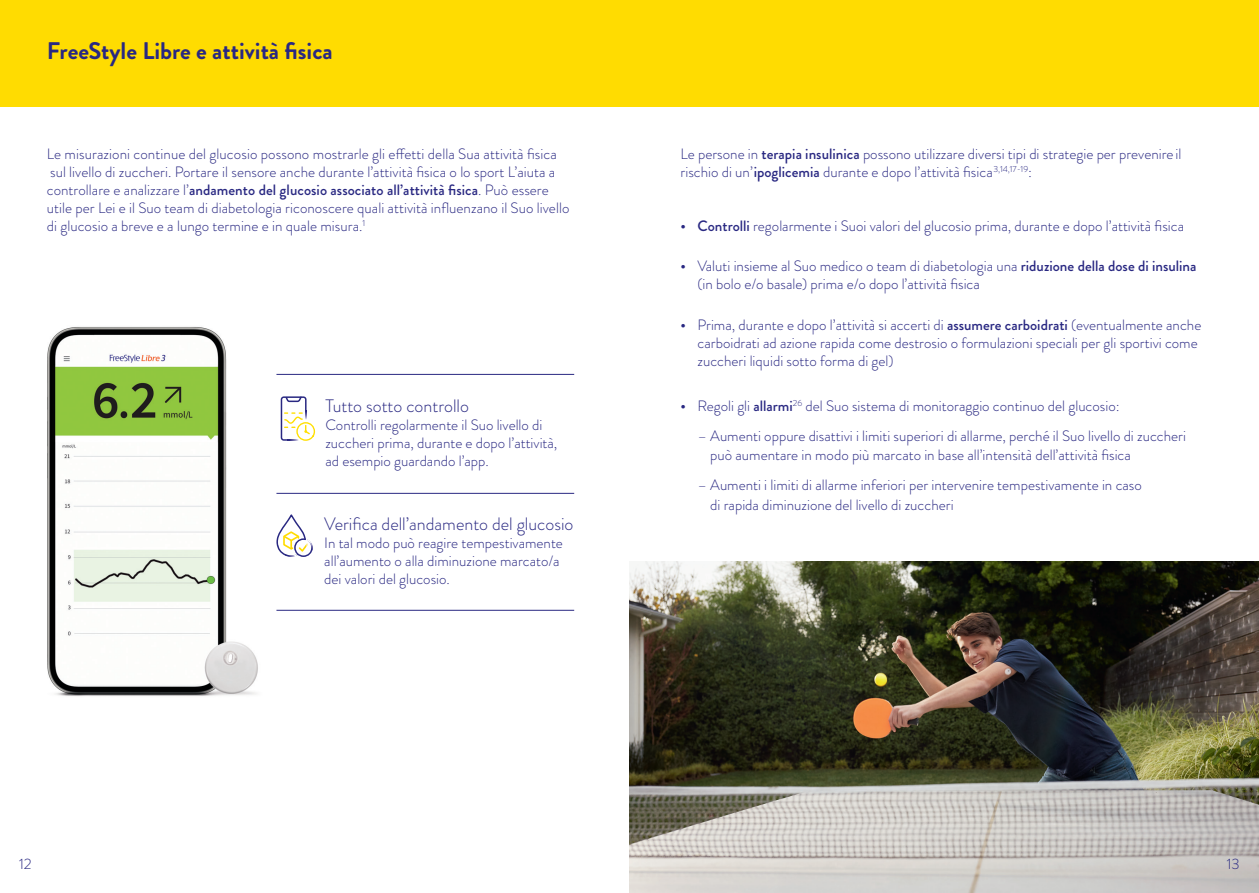
<style>
.page{position:relative;width:1259px;height:893px;background:#fff}
.page>*{position:absolute;margin:0;border:0;box-sizing:border-box;transform-origin:0 0}
.t1{font:700 24px "Brandon Grotesque";color:#292882}
.t2{font:300 18px "Brandon Grotesque";color:#292882}
.t3{font:300 15px/18px "Brandon Grotesque";color:#292882}
.s1{font-weight:500}
</style>
<div class="page">
<img style="left:629px;top:561px;width:630px;height:332px">
<div style="left:0;top:0;width:629px;height:106px;background:#ffdc01"></div>
<div style="left:629px;top:0;width:630px;height:106px;background:#ffdc01"></div>
<hr style="left:276px;top:493px;width:298px;height:1px;background:#292882">
<hr style="left:276px;top:374px;width:298px;height:1px;background:#292882">
<hr style="left:276px;top:610px;width:298px;height:1px;background:#292882">
<svg style="left:276px;top:514px;width:37px;height:43px"></svg>
<svg style="left:281px;top:396px;width:34px;height:45px"></svg>
<img style="left:47px;top:327px;width:211px;height:369px">
<h1 class="t1" style="left:47px;top:34px;width:288px">FreeStyle Libre e attività fisica</h1>
<p class="t3" style="left:47px;top:145px;width:524px">Le misurazioni continue del glucosio possono mostrarle gli effetti della Sua attività fisica sul livello di zuccheri. Portare il sensore anche durante l’attività fisica o lo sport L’aiuta a controllare e analizzare l’<span class="s1">andamento del glucosio associato all’attività fisica</span>. Può essere utile per Lei e il Suo team di diabetologia riconoscere quali attività influenzano il Suo livello di glucosio a breve e a lungo termine e in quale misura.<sup>1</sup></p>
<p class="t3" style="left:680px;top:145px;width:502px">Le persone in <span class="s1">terapia insulinica</span> possono utilizzare diversi tipi di strategie per prevenire il rischio di un’<span class="s1">ipoglicemia</span> durante e dopo l’attività fisica<sup>3,14,17-19</sup>:</p>
<p class="t3" style="left:680px;top:216px;width:505px"><span class="s1">• Controlli</span> regolarmente i Suoi valori del glucosio prima, durante e dopo l’attività fisica</p>
<p class="t3" style="left:697px;top:257px;width:500px;text-indent:-17px"><span class="s1">•</span> Valuti insieme al Suo medico o team di diabetologia una <span class="s1">riduzione della dose di insulina </span>(in bolo e/o basale) prima e/o dopo l’attività fisica</p>
<p class="t3" style="left:697px;top:315px;width:505px;text-indent:-17px"><span class="s1">•</span> Prima, durante e dopo l’attività si accerti di <span class="s1">assumere carboidrati</span> (eventualmente anche carboidrati ad azione rapida come destrosio o formulazioni speciali per gli sportivi come zuccheri liquidi sotto forma di gel)</p>
<p class="t3" style="left:680px;top:396px;width:441px"><span class="s1">•</span> Regoli gli <span class="s1">allarmi</span><sup>26</sup> del Suo sistema di monitoraggio continuo del glucosio:</p>
<p class="t3" style="left:710px;top:426px;width:477px;line-height:19.5px;text-indent:-13px">– Aumenti oppure disattivi i limiti superiori di allarme, perché il Suo livello di zuccheri può aumentare in modo più marcato in base all’intensità dell’attività fisica</p>
<p class="t3" style="left:710px;top:475px;width:433px;line-height:19.5px;text-indent:-13px">– Aumenti i limiti di allarme inferiori per intervenire tempestivamente in caso di rapida diminuzione del livello di zuccheri</p>
<p class="t2" style="left:325px;top:394px;width:145px">Tutto sotto controllo</p>
<p class="t3" style="left:325px;top:416px;width:234px">Controlli regolarmente il Suo livello di zuccheri prima, durante e dopo l’attività, ad esempio guardando l’app.</p>
<p class="t2" style="left:324px;top:512px;width:251px">Verifica dell’andamento del glucosio</p>
<p class="t3" style="left:324px;top:534px;width:240px">In tal modo può reagire tempestivamente all’aumento o alla diminuzione marcato/a dei valori del glucosio.</p>
<p class="t3" style="left:19px;top:855px;width:14px">12</p>
<p class="t3" style="left:1226px;top:855px;width:15px">13</p>
</div>
